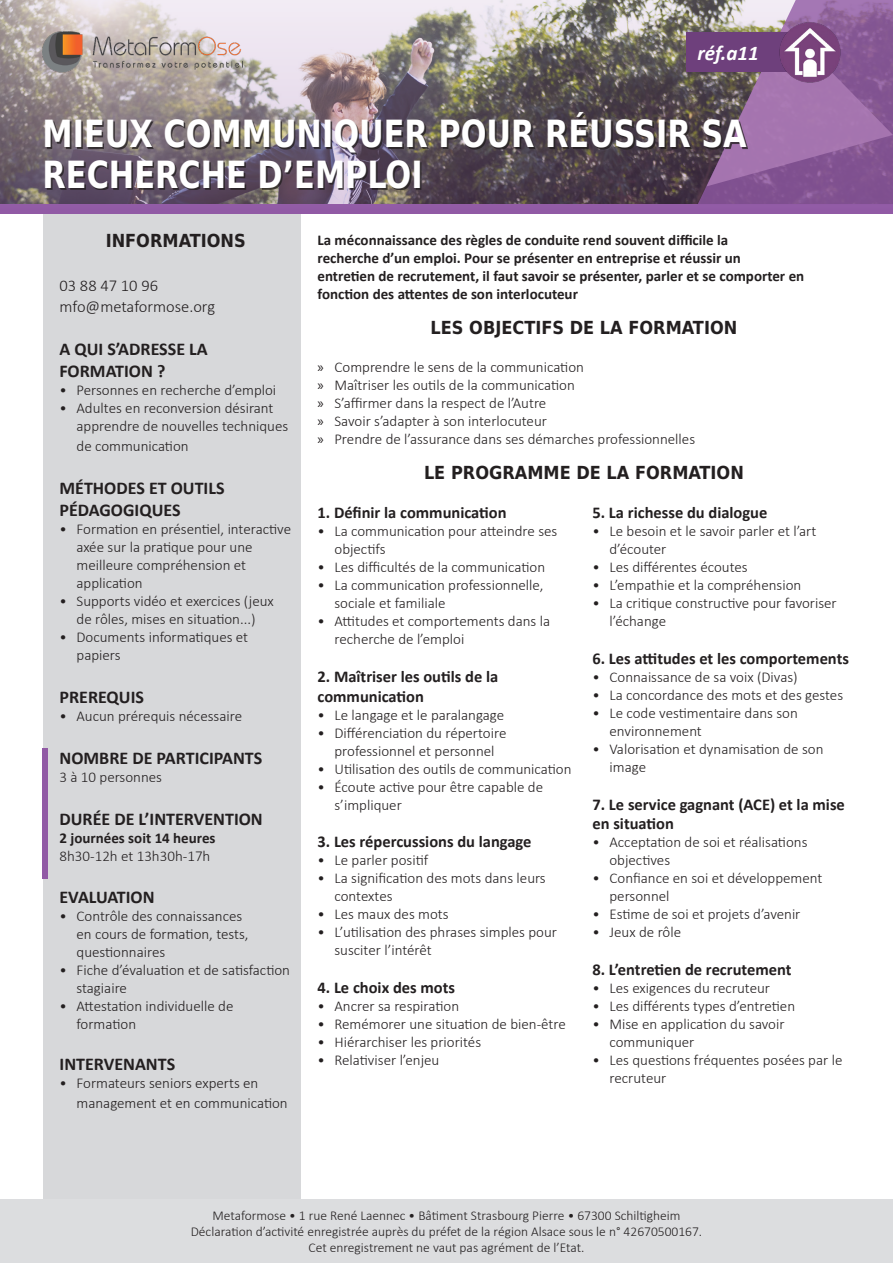
<style>
.page{position:relative;width:893px;height:1263px;background:#fff}
.page>*{position:absolute;margin:0;border:0;box-sizing:border-box;transform-origin:0 0}
.Titre_Formation{font:700 37.5px/40.5px "DejaVu Sans Condensed";color:#fff;scale:.9 1}
.t1{font:italic 700 21px "Calibri";color:#fff}
.t2{font:700 18px/21.6px "Calibri";color:#231f20}
.t3{font:700 18px "DejaVu Sans Condensed";color:#231f20}
.Texte-courant{font:700 16.5px/19.8px "Calibri";color:#231f20}
.t4{font:300 16.5px "Calibri";color:#231f20}
.t5{font:300 15px/18px "Calibri";color:#231f20}
.Intro-fiche-form{font:700 15px/18px "Calibri";color:#231f20}
.t6{font:300 13.5px/16.2px "Calibri";color:#231f20;text-align:center}
.s1{font-family:"Myriad Pro";font-weight:400}
</style>
<div class="page">
<div style="left:0;top:1199px;width:893px;height:64px;background:#dcdddf"></div>
<div style="left:43px;top:214px;width:257px;height:985px;background:#d7d8da"></div>
<img style="left:0;top:0;width:893px;height:214px">
<svg style="left:697px;top:0;width:196px;height:205px"></svg>
<div style="left:686px;top:33px;width:132px;height:39px;background:#6e407c"></div>
<img style="left:769px;top:20px;width:81px;height:65px">
<img style="left:43px;top:32px;width:199px;height:40px">
<svg style="left:0;top:0;width:1px;height:205px"></svg>
<div style="left:47px;top:114px;width:701px;height:76px;background:#231f20;opacity:.8"></div>
<div style="left:43px;top:748px;width:5px;height:130px;background:#915aa5"></div>
<p class="t1" style="left:697px;top:38px;width:63px">réf.a11</p>
<p class="Titre_Formation" style="left:43px;top:113px;width:784px">MIEUX COMMUNIQUER POUR RÉUSSIR SA<br>RECHERCHE D’EMPLOI</p>
<p class="t3" style="left:106px;top:226px;width:142px">INFORMATIONS</p>
<p class="t4" style="left:60px;top:275px;width:100px">03 88 47 10 96</p>
<p class="t4" style="left:60px;top:297px;width:157px">mfo@metaformose.org</p>
<p class="t2" style="left:60px;top:338px;width:150px">A QUI S’ADRESSE LA<br>FORMATION ?</p>
<p class="t5" style="left:60px;top:381px;width:218px">• Personnes en recherche d’emploi</p>
<p class="t5" style="left:77px;top:399px;width:213px;text-indent:-17px">• Adultes en reconversion désirant apprendre de nouvelles techniques</p>
<p class="t5" style="left:77px;top:437px;width:114px">de communication</p>
<p class="t2" style="left:60px;top:477px;width:167px">MÉTHODES ET OUTILS<br>PÉDAGOGIQUES</p>
<p class="t5" style="left:77px;top:519px;width:216px;text-indent:-17px">• Formation en présentiel, interactive axée sur la pratique pour une meilleure compréhension et application</p>
<p class="t5" style="left:60px;top:591px;width:216px;text-align:center">• Supports vidéo et exercices (jeux de rôles, mises en situation...)</p>
<p class="t5" style="left:77px;top:627px;width:173px;text-indent:-17px">• Documents informatiques et papiers</p>
<p class="t2" style="left:60px;top:686px;width:86px">PREREQUIS</p>
<p class="t5" style="left:60px;top:707px;width:184px">• Aucun prérequis nécessaire</p>
<p class="t2" style="left:60px;top:747px;width:204px">NOMBRE DE PARTICIPANTS</p>
<p class="t5" style="left:60px;top:768px;width:104px">3 à 10 personnes</p>
<p class="t2" style="left:60px;top:808px;width:205px">DURÉE DE L’INTERVENTION</p>
<p class="Intro-fiche-form" style="left:60px;top:829px;width:158px">2 journées soit 14 heures</p>
<p class="t5" style="left:60px;top:847px;width:152px">8h30-12h et 13h30h-17h</p>
<p class="t2" style="left:60px;top:886px;width:97px">EVALUATION</p>
<p class="t5" style="left:77px;top:906px;width:174px;text-indent:-17px">• Contrôle des connaissances en cours de formation, tests, questionnaires</p>
<p class="t5" style="left:77px;top:960px;width:215px;text-indent:-17px">• Fiche d’évaluation et de satisfaction stagiaire</p>
<p class="t5" style="left:77px;top:996px;width:158px;text-indent:-17px">• Attestation individuelle de formation</p>
<p class="t2" style="left:60px;top:1053px;width:117px">INTERVENANTS</p>
<p class="t5" style="left:77px;top:1073px;width:213px;line-height:19.8px;text-indent:-17px">• Formateurs seniors experts en management et en communication</p>
<p class="Intro-fiche-form" style="left:317px;top:231px;width:412px">La méconnaissance des règles de conduite rend souvent difficile la</p>
<p class="Intro-fiche-form" style="left:317px;top:249px;width:425px">recherche d’un emploi. Pour se présenter en entreprise et réussir un</p>
<p class="Intro-fiche-form" style="left:317px;top:267px;width:488px">entretien de recrutement, il faut savoir se présenter, parler et se comporter en fonction des attentes de son interlocuteur</p>
<p class="t3" style="left:431px;top:313px;width:308px">LES OBJECTIFS DE LA FORMATION</p>
<p class="t5" style="left:317px;top:358px;width:268px"><span class="s1">»</span> Comprendre le sens de la communication</p>
<p class="t5" style="left:317px;top:376px;width:259px"><span class="s1">»</span> Maîtriser les outils de la communication</p>
<p class="t5" style="left:317px;top:394px;width:230px"><span class="s1">»</span> S’affirmer dans la respect de l’Autre</p>
<p class="t5" style="left:317px;top:412px;width:231px"><span class="s1">»</span> Savoir s’adapter à son interlocuteur</p>
<p class="t5" style="left:317px;top:430px;width:379px"><span class="s1">»</span> Prendre de l’assurance dans ses démarches professionnelles</p>
<p class="t3" style="left:424px;top:458px;width:321px">LE PROGRAMME DE LA FORMATION</p>
<p class="Texte-courant" style="left:317px;top:502px;width:191px">1. Définir la communication</p>
<p class="t5" style="left:334px;top:522px;width:224px;text-indent:-17px">• La communication pour atteindre ses objectifs</p>
<p class="t5" style="left:317px;top:558px;width:229px">• Les difficultés de la communication</p>
<p class="t5" style="left:334px;top:576px;width:211px;text-indent:-17px">• La communication professionnelle, sociale et familiale</p>
<p class="t5" style="left:334px;top:612px;width:217px;text-indent:-17px">• Attitudes et comportements dans la recherche de l’emploi</p>
<p class="Texte-courant" style="left:317px;top:666px;width:182px">2. Maîtriser les outils de la communication</p>
<p class="t5" style="left:317px;top:705px;width:188px">• Le langage et le paralangage</p>
<p class="t5" style="left:317px;top:723px;width:190px;text-align:center">• Différenciation du répertoire professionnel et personnel</p>
<p class="t5" style="left:317px;top:759px;width:255px">• Utilisation des outils de communication</p>
<p class="t5" style="left:334px;top:777px;width:210px;text-indent:-17px">• Écoute active pour être capable de s’impliquer</p>
<p class="Texte-courant" style="left:317px;top:832px;width:216px">3. Les répercussions du langage</p>
<p class="t5" style="left:317px;top:851px;width:112px">• Le parler positif</p>
<p class="t5" style="left:334px;top:869px;width:213px;text-indent:-17px">• La signification des mots dans leurs contextes</p>
<p class="t5" style="left:317px;top:905px;width:133px">• Les maux des mots</p>
<p class="t5" style="left:334px;top:923px;width:224px;text-indent:-17px">• L’utilisation des phrases simples pour susciter l’intérêt</p>
<p class="Texte-courant" style="left:317px;top:977px;width:139px">4. Le choix des mots</p>
<p class="t5" style="left:317px;top:997px;width:143px">• Ancrer sa respiration</p>
<p class="t5" style="left:317px;top:1015px;width:250px">• Remémorer une situation de bien-être</p>
<p class="t5" style="left:317px;top:1033px;width:165px">• Hiérarchiser les priorités</p>
<p class="t5" style="left:317px;top:1051px;width:123px">• Relativiser l’enjeu</p>
<p class="Texte-courant" style="left:592px;top:502px;width:176px">5. La richesse du dialogue</p>
<p class="t5" style="left:609px;top:522px;width:208px;text-indent:-17px">• Le besoin et le savoir parler et l’art d’écouter</p>
<p class="t5" style="left:592px;top:558px;width:157px">• Les différentes écoutes</p>
<p class="t5" style="left:592px;top:576px;width:210px">• L’empathie et la compréhension</p>
<p class="t5" style="left:609px;top:594px;width:229px;text-indent:-17px">• La critique constructive pour favoriser l’échange</p>
<p class="Texte-courant" style="left:592px;top:648px;width:258px">6. Les attitudes et les comportements</p>
<p class="t5" style="left:592px;top:668px;width:207px">• Connaissance de sa voix (Divas)</p>
<p class="t5" style="left:592px;top:686px;width:252px">• La concordance des mots et des gestes</p>
<p class="t5" style="left:609px;top:704px;width:190px;text-indent:-17px">• Le code vestimentaire dans son environnement</p>
<p class="t5" style="left:609px;top:740px;width:215px;text-indent:-17px">• Valorisation et dynamisation de son image</p>
<p class="Texte-courant" style="left:592px;top:794px;width:254px">7. Le service gagnant (ACE) et la mise en situation</p>
<p class="t5" style="left:609px;top:833px;width:199px;text-indent:-17px">• Acceptation de soi et réalisations objectives</p>
<p class="t5" style="left:609px;top:869px;width:214px;text-indent:-17px">• Confiance en soi et développement personnel</p>
<p class="t5" style="left:592px;top:905px;width:209px">• Estime de soi et projets d’avenir</p>
<p class="t5" style="left:592px;top:923px;width:90px">• Jeux de rôle</p>
<p class="Texte-courant" style="left:592px;top:959px;width:201px">8. L’entretien de recrutement</p>
<p class="t5" style="left:592px;top:979px;width:179px">• Les exigences du recruteur</p>
<p class="t5" style="left:592px;top:997px;width:204px">• Les différents types d’entretien</p>
<p class="t5" style="left:609px;top:1015px;width:177px;text-indent:-17px">• Mise en application du savoir communiquer</p>
<p class="t5" style="left:609px;top:1051px;width:234px;text-indent:-17px">• Les questions fréquentes posées par le recruteur</p>
<p class="t6" style="left:191px;top:1207px;width:513px">Metaformose • 1 rue René Laennec • Bâtiment Strasbourg Pierre • 67300 Schiltigheim<br>Déclaration d’activité enregistrée auprès du préfet de la région Alsace sous le n° 42670500167.<br>Cet enregistrement ne vaut pas agrément de l’Etat.</p>
</div>
